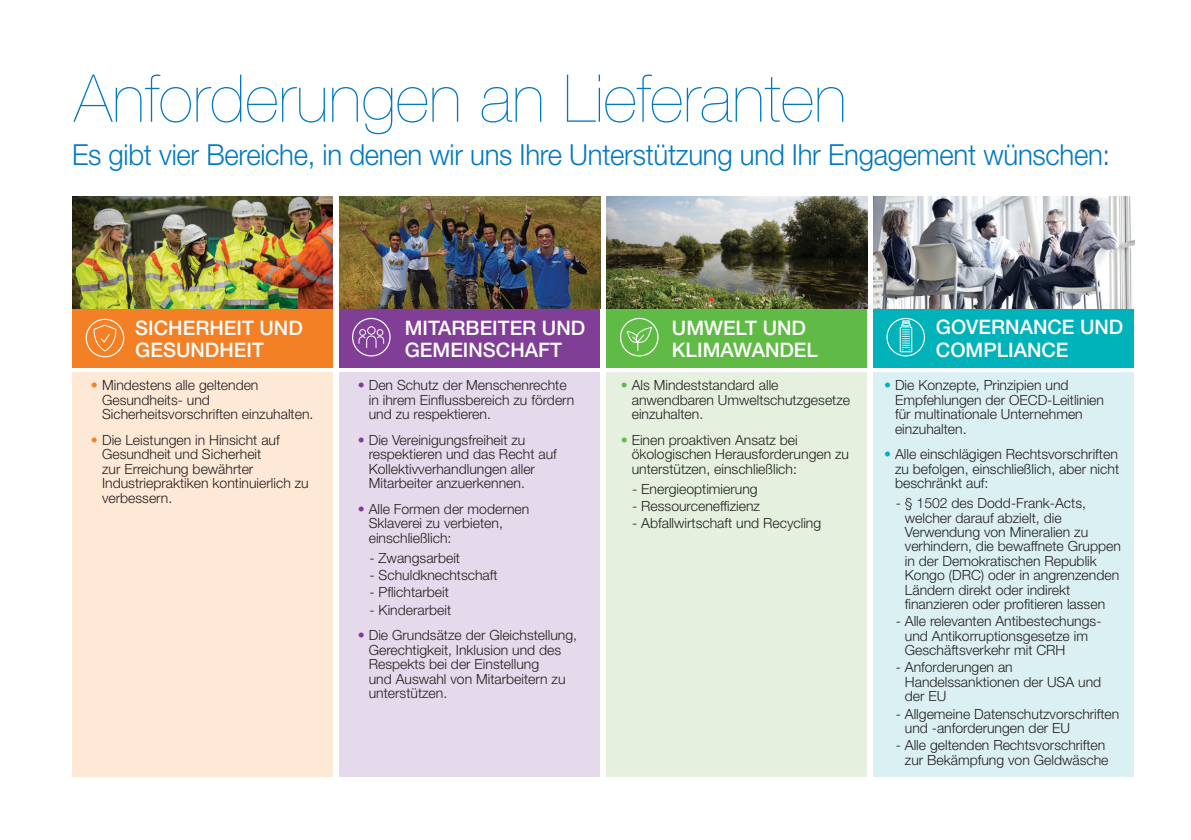
<style>
.page{position:relative;width:1191px;height:840px;background:#fff}
.page>*{position:absolute;margin:0;border:0;box-sizing:border-box;transform-origin:0 0}
.t1{font:200 66px "Helvetica Neue LT Std";color:#0079c2}
.t2{font:300 29px "Helvetica Neue LT Std";letter-spacing:-.01em;color:#0079c2;scale:.95 1}
.t3{font:500 20px "Helvetica Neue LT Std";color:#fff}
.t4{font:300 14px/14.4px "Helvetica Neue LT Std";color:#231f20}
.s1{color:#f48026}
.s2{color:#813e97}
.s3{color:#60bb46}
.s4{color:#00b2b9}
</style>
<div class="page">
<div style="left:72px;top:308px;width:261px;height:59px;background:#f48026"></div>
<div style="left:339px;top:308px;width:261px;height:59px;background:#813e97"></div>
<div style="left:339px;top:372px;width:261px;height:404px;background:#e4daeb"></div>
<div style="left:606px;top:372px;width:261px;height:404px;background:#e5f1de"></div>
<div style="left:873px;top:372px;width:261px;height:404px;background:#dbf0f2"></div>
<div style="left:606px;top:308px;width:261px;height:59px;background:#60bb46"></div>
<div style="left:873px;top:308px;width:261px;height:59px;background:#00b2b9"></div>
<div style="left:72px;top:372px;width:261px;height:404px;background:#fee9d6"></div>
<div style="left:30px;top:319px;width:36px;height:37px;border:3px solid #fff;border-radius:50%"></div>
<svg style="left:37px;top:326px;width:22px;height:25px"></svg>
<img style="left:873px;top:196px;width:261px;height:112px">
<img style="left:72px;top:196px;width:261px;height:112px">
<img style="left:339px;top:196px;width:261px;height:112px">
<img style="left:606px;top:196px;width:261px;height:112px">
<div style="left:352px;top:318px;width:38px;height:38px;border:1px solid #fff;border-radius:50%"></div>
<svg style="left:358px;top:326px;width:26px;height:23px"></svg>
<div style="left:86px;top:318px;width:38px;height:39px;border:1px solid #fff;border-radius:50%"></div>
<svg style="left:93px;top:323px;width:24px;height:29px"></svg>
<div style="left:620px;top:318px;width:38px;height:38px;border:1px solid #fff;border-radius:50%"></div>
<svg style="left:626px;top:327px;width:26px;height:25px"></svg>
<div style="left:886px;top:318px;width:39px;height:38px;border:1px solid #fff;border-radius:50%"></div>
<svg style="left:899px;top:320px;width:13px;height:32px"></svg>
<p class="t1" style="left:74px;top:60px;width:774px">Anforderungen an Lieferanten</p>
<p class="t2" style="left:72px;top:137px;width:1094px">Es gibt vier Bereiche, in denen wir uns Ihre Unterstützung und Ihr Engagement wünschen:</p>
<p class="t3" style="left:135px;top:316px;width:169px">SICHERHEIT UND</p>
<p class="t3" style="left:135px;top:338px;width:130px">GESUNDHEIT</p>
<p class="t4" style="left:102px;top:377px;width:213px;text-indent:-11px"><span class="s1">•</span> Mindestens alle geltenden<br>Gesundheits- und<br>Sicherheitsvorschriften einzuhalten.</p>
<p class="t4" style="left:102px;top:432px;width:208px;text-indent:-11px"><span class="s1">•</span> Die Leistungen in Hinsicht auf<br>Gesundheit und Sicherheit<br>zur Erreichung bewährter<br>Industriepraktiken kontinuierlich zu verbessern.</p>
<p class="t3" style="left:405px;top:316px;width:182px">MITARBEITER UND</p>
<p class="t3" style="left:405px;top:338px;width:159px">GEMEINSCHAFT</p>
<p class="t4" style="left:369px;top:377px;width:207px;text-indent:-11px"><span class="s2">•</span> Den Schutz der Menschenrechte in ihrem Einflussbereich zu fördern und zu respektieren.</p>
<p class="t4" style="left:369px;top:432px;width:190px;text-indent:-11px"><span class="s2">•</span> Die Vereinigungsfreiheit zu respektieren und das Recht auf<br>Kollektivverhandlungen aller<br>Mitarbeiter anzuerkennen.</p>
<p class="t4" style="left:369px;top:501px;width:162px;text-indent:-11px"><span class="s2">•</span> Alle Formen der modernen<br>Sklaverei zu verbieten, einschließlich:</p>
<p class="t4" style="left:369px;top:550px;width:92px">- Zwangsarbeit</p>
<p class="t4" style="left:369px;top:567px;width:130px">- Schuldknechtschaft</p>
<p class="t4" style="left:369px;top:584px;width:81px">- Pflichtarbeit</p>
<p class="t4" style="left:369px;top:601px;width:83px">- Kinderarbeit</p>
<p class="t4" style="left:369px;top:627px;width:210px;text-indent:-11px"><span class="s2">•</span> Die Grundsätze der Gleichstellung,<br>Gerechtigkeit, Inklusion und des<br>Respekts bei der Einstellung<br>und Auswahl von Mitarbeitern zu unterstützen.</p>
<p class="t3" style="left:672px;top:316px;width:136px">UMWELT UND</p>
<p class="t3" style="left:672px;top:338px;width:148px">KLIMAWANDEL</p>
<p class="t4" style="left:632px;top:377px;width:220px;text-indent:-11px"><span class="s3">•</span> Als Mindeststandard alle anwendbaren Umweltschutzgesetze einzuhalten.</p>
<p class="t4" style="left:632px;top:432px;width:219px;text-indent:-11px"><span class="s3">•</span> Einen proaktiven Ansatz bei ökologischen Herausforderungen zu unterstützen, einschließlich:</p>
<p class="t4" style="left:632px;top:481px;width:127px">- Energieoptimierung</p>
<p class="t4" style="left:632px;top:498px;width:129px">- Ressourceneffizienz</p>
<p class="t4" style="left:632px;top:515px;width:191px">- Abfallwirtschaft und Recycling</p>
<p class="t3" style="left:936px;top:315px;width:189px">GOVERNANCE UND</p>
<p class="t3" style="left:936px;top:337px;width:134px">COMPLIANCE</p>
<p class="t4" style="left:895px;top:377px;width:210px;text-indent:-11px"><span class="s4">•</span> Die Konzepte, Prinzipien und<br>Empfehlungen der OECD-Leitlinien für multinationale Unternehmen einzuhalten.</p>
<p class="t4" style="left:895px;top:446px;width:226px;text-align:justify;text-indent:-11px"><span class="s4">•</span> Alle einschlägigen Rechtsvorschriften zu befolgen, einschließlich, aber nicht beschränkt auf:</p>
<p class="t4" style="left:905px;top:495px;width:218px;text-indent:-9px">- § 1502 des Dodd-Frank-Acts, welcher darauf abzielt, die<br>Verwendung von Mineralien zu verhindern, die bewaffnete Gruppen in der Demokratischen Republik<br>Kongo (DRC) oder in angrenzenden<br>Ländern direkt oder indirekt finanzieren oder profitieren lassen</p>
<p class="t4" style="left:905px;top:613px;width:198px;text-indent:-9px">- Alle relevanten Antibestechungs&shy;und Antikorruptionsgesetze im<br>Geschäftsverkehr mit CRH</p>
<p class="t4" style="left:905px;top:659px;width:198px;text-indent:-9px">- Anforderungen an<br>Handelssanktionen der USA und der EU</p>
<p class="t4" style="left:905px;top:705px;width:216px;text-indent:-9px">- Allgemeine Datenschutzvorschriften und -anforderungen der EU</p>
<p class="t4" style="left:895px;top:737px;width:214px;text-align:right">- Alle geltenden Rechtsvorschriften zur Bekämpfung von Geldwäsche</p>
</div>
